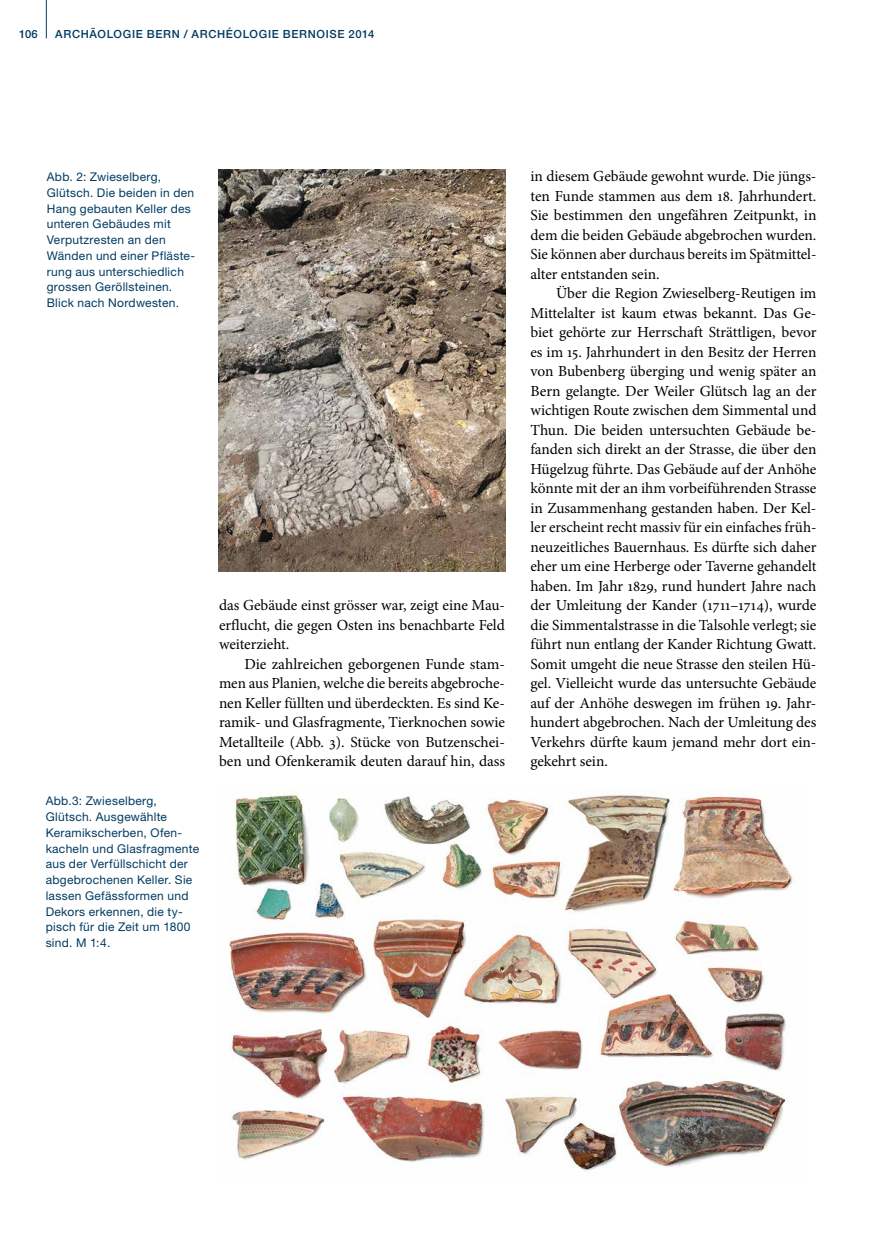
<style>
.page{position:relative;width:876px;height:1242px;background:#fff}
.page>*{position:absolute;margin:0;border:0;box-sizing:border-box;transform-origin:0 0}
.t1{font:15.3px "Minion Pro";letter-spacing:-.005em;color:#000}
.t2{font:12px/15.8px "Helvetica Neue";letter-spacing:.025em;color:#003a62}
.t3{font:500 11.25px "Helvetica Neue";letter-spacing:.06em;color:#003a62}
</style>
<div class="page">
<hr style="left:46px;top:0;width:1px;height:38px;background:#003a62">
<img style="left:219px;top:169px;width:287px;height:402px">
<img style="left:229px;top:790px;width:564px;height:381px">
<p class="t3" style="left:19px;top:27px;width:20px">106</p>
<p class="t3" style="left:55px;top:28px;width:321px">ARCHÄOLOGIE BERN / ARCHÉOLOGIE BERNOISE 2014</p>
<p class="t2" style="left:47px;top:169px;width:150px">Abb. 2: Zwieselberg,<br>Glütsch. Die beiden in den<br>Hang gebauten Keller des unteren Gebäudes mit<br>Verputzresten an den<br>Wänden und einer Pfläste&shy;rung aus unterschiedlich grossen Geröllsteinen.<br>Blick nach Nordwesten.</p>
<p class="t2" style="left:46px;top:793px;width:155px">Abb.3: Zwieselberg,<br>Glütsch. Ausgewählte<br>Keramikscherben, Ofen&shy;kacheln und Glasfragmente aus der Verfüllschicht der abgebrochenen Keller. Sie lassen Gefässformen und<br>Dekors erkennen, die ty&shy;pisch für die Zeit um 1800 sind. M 1: 4.</p>
<p class="t1" style="left:219px;top:595px;width:287px">das Gebäude einst grösser war, zeigt eine Mau-</p>
<p class="t1" style="left:219px;top:614px;width:287px">erflucht, die gegen Osten ins benachbarte Feld</p>
<p class="t1" style="left:219px;top:634px;width:72px">weiterzieht.</p>
<p class="t1" style="left:244px;top:653px;width:262px">Die zahlreichen geborgenen Funde stam-</p>
<p class="t1" style="left:219px;top:673px;width:287px">men aus Planien, welche die bereits abgebroche-</p>
<p class="t1" style="left:219px;top:692px;width:287px">nen Keller füllten und überdeckten. Es sind Ke-</p>
<p class="t1" style="left:219px;top:712px;width:287px">ramik- und Glasfragmente, Tierknochen sowie</p>
<p class="t1" style="left:219px;top:731px;width:287px">Metallteile (Abb. 3). Stücke von Butzenschei-</p>
<p class="t1" style="left:219px;top:751px;width:287px">ben und Ofenkeramik deuten darauf hin, dass</p>
<p class="t1" style="left:530px;top:166px;width:287px">in diesem Gebäude gewohnt wurde. Die jüngs-</p>
<p class="t1" style="left:530px;top:185px;width:287px">ten Funde stammen aus dem 18. Jahrhundert.</p>
<p class="t1" style="left:530px;top:205px;width:287px">Sie bestimmen den ungefähren Zeitpunkt, in</p>
<p class="t1" style="left:530px;top:224px;width:287px">dem die beiden Gebäude abgebrochen wurden.</p>
<p class="t1" style="left:530px;top:244px;width:287px">Sie können aber durchaus bereits im Spätmittel-</p>
<p class="t1" style="left:530px;top:263px;width:131px">alter entstanden sein.</p>
<p class="t1" style="left:556px;top:283px;width:262px">Über die Region Zwieselberg-Reutigen im</p>
<p class="t1" style="left:530px;top:302px;width:287px">Mittelalter ist kaum etwas bekannt. Das Ge-</p>
<p class="t1" style="left:530px;top:322px;width:287px">biet gehörte zur Herrschaft Strättligen, bevor</p>
<p class="t1" style="left:530px;top:341px;width:287px">es im 15. Jahrhundert in den Besitz der Herren</p>
<p class="t1" style="left:530px;top:361px;width:287px">von Bubenberg überging und wenig später an</p>
<p class="t1" style="left:530px;top:380px;width:287px">Bern gelangte. Der Weiler Glütsch lag an der</p>
<p class="t1" style="left:530px;top:400px;width:287px">wichtigen Route zwischen dem Simmental und</p>
<p class="t1" style="left:530px;top:419px;width:287px">Thun. Die beiden untersuchten Gebäude be-</p>
<p class="t1" style="left:530px;top:439px;width:287px">fanden sich direkt an der Strasse, die über den</p>
<p class="t1" style="left:530px;top:458px;width:287px">Hügelzug führte. Das Gebäude auf der Anhöhe</p>
<p class="t1" style="left:530px;top:478px;width:287px">könnte mit der an ihm vorbeiführenden Strasse</p>
<p class="t1" style="left:530px;top:497px;width:287px">in Zusammenhang gestanden haben. Der Kel-</p>
<p class="t1" style="left:530px;top:517px;width:287px">ler erscheint recht massiv für ein einfaches früh-</p>
<p class="t1" style="left:530px;top:536px;width:287px">neuzeitliches Bauernhaus. Es dürfte sich daher</p>
<p class="t1" style="left:530px;top:556px;width:287px">eher um eine Herberge oder Taverne gehandelt</p>
<p class="t1" style="left:530px;top:575px;width:287px">haben. Im Jahr 1829, rund hundert Jahre nach</p>
<p class="t1" style="left:530px;top:595px;width:287px">der Umleitung der Kander (1711–1714), wurde</p>
<p class="t1" style="left:530px;top:614px;width:287px">die Simmentalstrasse in die Talsohle verlegt; sie</p>
<p class="t1" style="left:530px;top:634px;width:287px">führt nun entlang der Kander Richtung Gwatt.</p>
<p class="t1" style="left:530px;top:653px;width:287px">Somit umgeht die neue Strasse den steilen Hü-</p>
<p class="t1" style="left:530px;top:673px;width:287px">gel. Vielleicht wurde das untersuchte Gebäude</p>
<p class="t1" style="left:530px;top:692px;width:287px">auf der Anhöhe deswegen im frühen 19. Jahr-</p>
<p class="t1" style="left:530px;top:712px;width:287px">hundert abgebrochen. Nach der Umleitung des</p>
<p class="t1" style="left:530px;top:731px;width:287px">Verkehrs dürfte kaum jemand mehr dort ein-</p>
<p class="t1" style="left:530px;top:751px;width:79px">gekehrt sein.</p>
</div>
